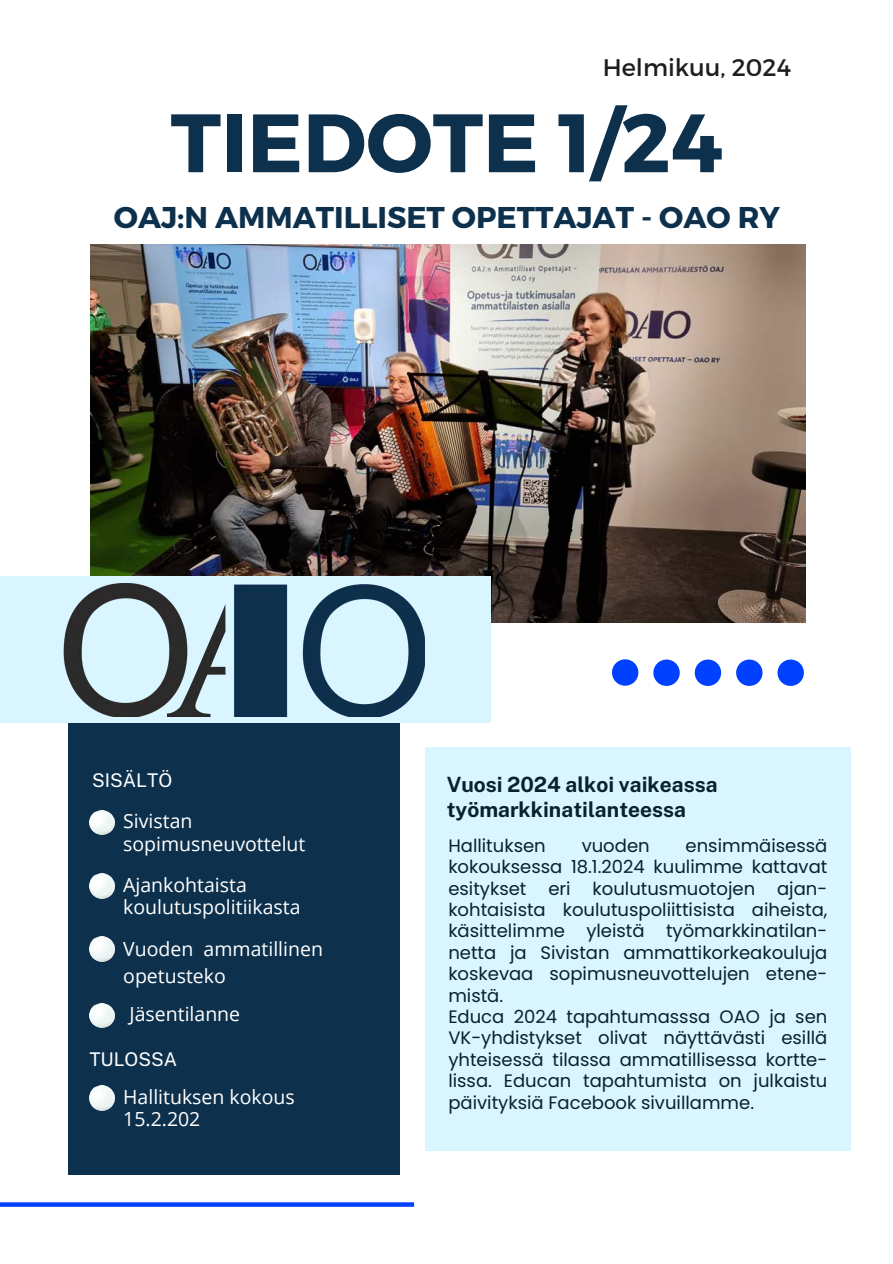
<style>
.page{position:relative;width:893px;height:1264px;background:#fff}
.page>*{position:absolute;margin:0;border:0;box-sizing:border-box;transform-origin:0 0}
.t1{font:700 82.5px "Montserrat";color:#0d304c}
.t2{font:700 30px "Montserrat";color:#0d304c}
.t3{font:24px "Montserrat";color:#1e1e1e}
.t4{font:700 21px/24.8px "Public Sans";color:#09202e}
.t5{font:19.5px/22.5px "Open Sans";color:#fff}
.t6{font:18.9px "Public Sans";color:#fff}
.t7{font:18px/21.3px "Poppins";color:#09202e;text-align:justify}
</style>
<div class="page">
<img style="left:91px;top:245px;width:714px;height:378px">
<div style="left:68px;top:576px;width:332px;height:598px;background:#0d304c"></div>
<div style="left:0;top:576px;width:490px;height:147px;background:#d9f5ff"></div>
<div style="left:425px;top:747px;width:425px;height:403px;background:#d9f5ff"></div>
<svg style="left:612px;top:659px;width:26px;height:26px"></svg>
<svg style="left:653px;top:659px;width:26px;height:27px"></svg>
<svg style="left:694px;top:659px;width:27px;height:27px"></svg>
<svg style="left:736px;top:659px;width:26px;height:27px"></svg>
<svg style="left:777px;top:659px;width:26px;height:27px"></svg>
<svg style="left:0;top:1202px;width:414px;height:4px;background:#124dff"></svg>
<img style="left:63px;top:583px;width:361px;height:133px">
<img style="left:89px;top:810px;width:25px;height:24px">
<img style="left:89px;top:873px;width:25px;height:25px">
<img style="left:89px;top:1003px;width:25px;height:24px">
<img style="left:89px;top:936px;width:25px;height:25px">
<img style="left:89px;top:1085px;width:25px;height:25px">
<p class="t3" style="left:602px;top:51px;width:190px">Helmikuu, 2024</p>
<h5 class="t1" style="left:171px;top:89px;width:553px">TIEDOTE 1/24</h5>
<h5 class="t2" style="left:114px;top:198px;width:667px">OAJ:N AMMATILLISET OPETTAJAT - OAO RY</h5>
<p class="t6" style="left:92px;top:769px;width:82px">SISÄLTÖ</p>
<h4 class="t4" style="left:446px;top:772px;width:272px">Vuosi 2024 alkoi vaikeassa työmarkkinatilanteessa</h4>
<p class="t7" style="left:448px;top:835px;width:99px">Hallituksen</p>
<p class="t7" style="left:581px;top:835px;width:69px">vuoden</p>
<p class="t5" style="left:123px;top:809px;width:184px">Sivistan sopimusneuvottelut</p>
<h4 class="t5" style="left:123px;top:872px;width:179px">Ajankohtaista koulutuspolitiikasta</h4>
<p class="t5" style="left:123px;top:935px;width:201px;line-height:27px">Vuoden ammatillinen opetusteko</p>
<h4 class="t5" style="left:129px;top:1002px;width:112px">Jäsentilanne</h4>
<p class="t6" style="left:89px;top:1048px;width:89px">TULOSSA</p>
<h3 class="t5" style="left:123px;top:1085px;width:173px">Hallituksen kokous<br>15.2.202</h3>
<p class="t7" style="left:448px;top:835px;width:380px;text-indent:237px">ensimmäisessä kokouksessa 18.1.2024 kuulimme kattavat esitykset eri koulutusmuotojen ajan&shy;kohtaisista koulutuspoliittisista aiheista, käsittelimme yleistä työmarkkinatilan&shy;netta ja Sivistan ammattikorkeakouluja koskevaa sopimusneuvottelujen etene&shy;mistä.</p>
<h4 class="t7" style="left:448px;top:1006px;width:380px">Educa 2024 tapahtumasssa OAO ja sen VK-yhdistykset olivat näyttävästi esillä yhteisessä tilassa ammatillisessa kortte&shy;lissa. Educan tapahtumista on julkaistu päivityksiä Facebook sivuillamme.</h4>
</div>
